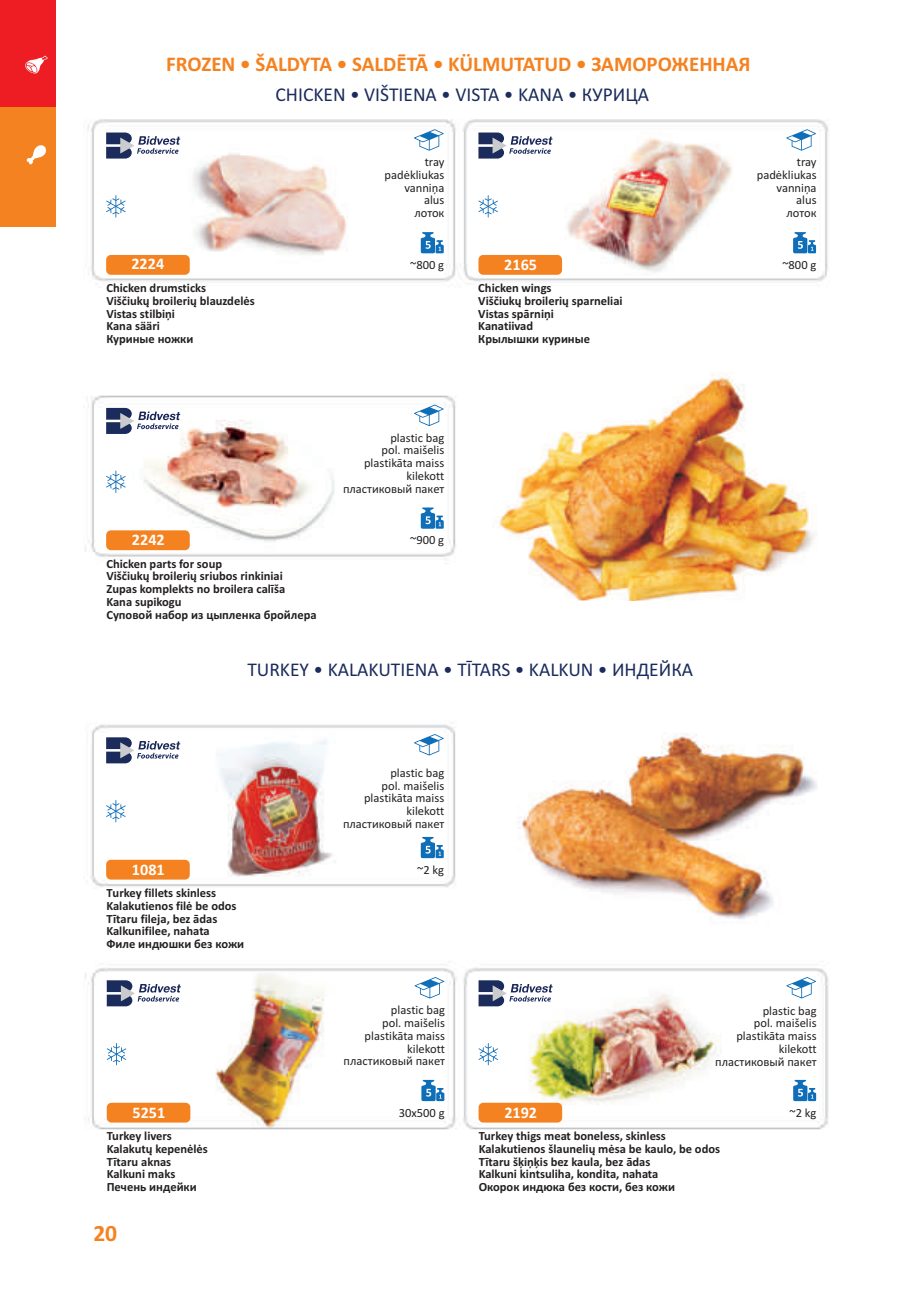
<style>
.page{position:relative;width:919px;height:1289px;background:#fff}
.page>*{position:absolute;margin:0;border:0;box-sizing:border-box;transform-origin:0 0}
.t1{font:700 23.55px "Calibri";color:#f58220}
.t2{font:700 21px "Calibri";color:#f58220}
.t3{font:19.65px "Calibri";color:#1a2b5c}
.t4{font:19.5px "Calibri";color:#1a2b5c}
.t5{font:700 16.2px "Calibri";color:#fff}
.t6{font:700 12.6px/12.8px "Calibri";color:#231f20}
.t7{font:12.6px/12.8px "Calibri";color:#231f20;text-align:right}
</style>
<div class="page">
<img style="left:0;top:0;width:829px;height:1130px">
<div style="left:106px;top:255px;width:84px;height:20px;background:#f58220;border-radius:5px"></div>
<div style="left:106px;top:530px;width:84px;height:20px;background:#f58220;border-radius:5px"></div>
<div style="left:106px;top:859px;width:84px;height:20px;background:#f58220;border-radius:5px"></div>
<div style="left:478px;top:1102px;width:84px;height:20px;background:#f58220;border-radius:5px"></div>
<div style="left:478px;top:255px;width:84px;height:20px;background:#f58220;border-radius:5px"></div>
<div style="left:107px;top:1102px;width:83px;height:20px;background:#f58220;border-radius:5px"></div>
<svg style="left:106px;top:132px;width:74px;height:26px"></svg>
<svg style="left:106px;top:408px;width:74px;height:26px"></svg>
<svg style="left:106px;top:737px;width:74px;height:26px"></svg>
<svg style="left:478px;top:980px;width:74px;height:26px"></svg>
<svg style="left:478px;top:132px;width:74px;height:26px"></svg>
<svg style="left:107px;top:980px;width:74px;height:26px"></svg>
<svg style="left:414px;top:129px;width:30px;height:22px"></svg>
<svg style="left:414px;top:404px;width:30px;height:22px"></svg>
<svg style="left:414px;top:734px;width:30px;height:21px"></svg>
<svg style="left:786px;top:976px;width:30px;height:22px"></svg>
<svg style="left:786px;top:129px;width:30px;height:22px"></svg>
<svg style="left:414px;top:976px;width:30px;height:22px"></svg>
<svg style="left:421px;top:232px;width:22px;height:21px"></svg>
<svg style="left:421px;top:507px;width:22px;height:21px"></svg>
<svg style="left:421px;top:836px;width:22px;height:22px"></svg>
<svg style="left:793px;top:1079px;width:23px;height:22px"></svg>
<svg style="left:793px;top:232px;width:23px;height:21px"></svg>
<svg style="left:421px;top:1079px;width:23px;height:22px"></svg>
<svg style="left:106px;top:195px;width:20px;height:22px"></svg>
<svg style="left:106px;top:470px;width:20px;height:23px"></svg>
<svg style="left:106px;top:800px;width:20px;height:22px"></svg>
<svg style="left:478px;top:1043px;width:20px;height:22px"></svg>
<svg style="left:478px;top:195px;width:20px;height:22px"></svg>
<svg style="left:107px;top:1043px;width:19px;height:22px"></svg>
<img style="left:478px;top:602px;width:351px;height:29px">
<img style="left:478px;top:705px;width:351px;height:21px">
<div style="left:0;top:106px;width:55px;height:120px;background:#f58220"></div>
<div style="left:0;top:0;width:55px;height:106px;background:#ee1d23"></div>
<svg style="left:27px;top:145px;width:19px;height:19px"></svg>
<svg style="left:25px;top:56px;width:23px;height:18px"></svg>
<h2 class="t2" style="left:166px;top:55px;width:586px">FROZEN • ŠALDYTA • SALDĒTĀ • KÜLMUTATUD • ЗАМОРОЖЕННАЯ</h2>
<h3 class="t3" style="left:275px;top:86px;width:375px">CHICKEN • VIŠTIENA • VISTA • KANA • КУРИЦА</h3>
<p class="t5" style="left:131px;top:257px;width:34px">2224</p>
<p class="t6" style="left:106px;top:282px;width:150px">Chicken drumsticks<br>Viščiukų broilerių blauzdelės<br>Vistas stilbiņi<br>Kana sääri<br>Куриные ножки</p>
<p class="t7" style="left:384px;top:157px;width:61px">tray padėkliukas vanniņa alus<br>лоток</p>
<p class="t7" style="left:756px;top:157px;width:61px">tray padėkliukas vanniņa alus<br>лоток</p>
<p class="t7" style="left:410px;top:259px;width:36px">~800 g</p>
<p class="t5" style="left:504px;top:258px;width:34px">2165</p>
<p class="t6" style="left:478px;top:282px;width:146px">Chicken wings<br>Viščiukų broilerių sparneliai<br>Vistas spārniņi<br>Kanatiivad<br>Крылышки куриные</p>
<p class="t7" style="left:782px;top:259px;width:36px">~800 g</p>
<p class="t5" style="left:132px;top:533px;width:34px">2242</p>
<p class="t6" style="left:106px;top:558px;width:212px">Chicken parts for soup<br>Viščiukų broilerių sriubos rinkiniai<br>Zupas komplekts no broilera calīša<br>Kana supikogu<br>Суповой набор из цыпленка бройлера</p>
<p class="t7" style="left:343px;top:432px;width:103px">plastic bag<br>pol. maišelis plastikāta maiss kilekott пластиковый пакет</p>
<p class="t7" style="left:410px;top:535px;width:36px">~900 g</p>
<h3 class="t4" style="left:247px;top:661px;width:447px">TURKEY • KALAKUTIENA • TĪTARS • KALKUN • ИНДЕЙКА</h3>
<p class="t5" style="left:132px;top:862px;width:34px">1081</p>
<p class="t6" style="left:106px;top:887px;width:139px">Turkey fillets skinless<br>Kalakutienos filė be odos<br>Tītaru fileja, bez ādas<br>Kalkunifilee, nahata<br>Филе индюшки без кожи</p>
<p class="t5" style="left:133px;top:1105px;width:34px">5251</p>
<p class="t7" style="left:343px;top:767px;width:103px">plastic bag<br>pol. maišelis plastikāta maiss kilekott пластиковый пакет</p>
<p class="t7" style="left:417px;top:864px;width:29px">~2 kg</p>
<p class="t7" style="left:343px;top:1004px;width:103px">plastic bag<br>pol. maišelis plastikāta maiss kilekott пластиковый пакет</p>
<p class="t7" style="left:715px;top:1005px;width:103px">plastic bag<br>pol. maišelis plastikāta maiss kilekott пластиковый пакет</p>
<p class="t7" style="left:399px;top:1107px;width:47px">30x500 g</p>
<p class="t5" style="left:504px;top:1105px;width:34px">2192</p>
<p class="t7" style="left:789px;top:1107px;width:29px">~2 kg</p>
<p class="t6" style="left:107px;top:1130px;width:103px">Turkey livers<br>Kalakutų kepenėlės<br>Tītaru aknas<br>Kalkuni maks<br>Печень индейки</p>
<p class="t6" style="left:478px;top:1130px;width:243px">Turkey thigs meat boneless, skinless Kalakutienos šlaunelių mėsa be kaulo, be odos Tītaru šķiņķis bez kaula, bez ādas<br>Kalkuni kintsuliha, kondita, nahata<br>Окорок индюка без кости, без кожи</p>
<h1 class="t1" style="left:93px;top:1223px;width:25px">20</h1>
</div>
